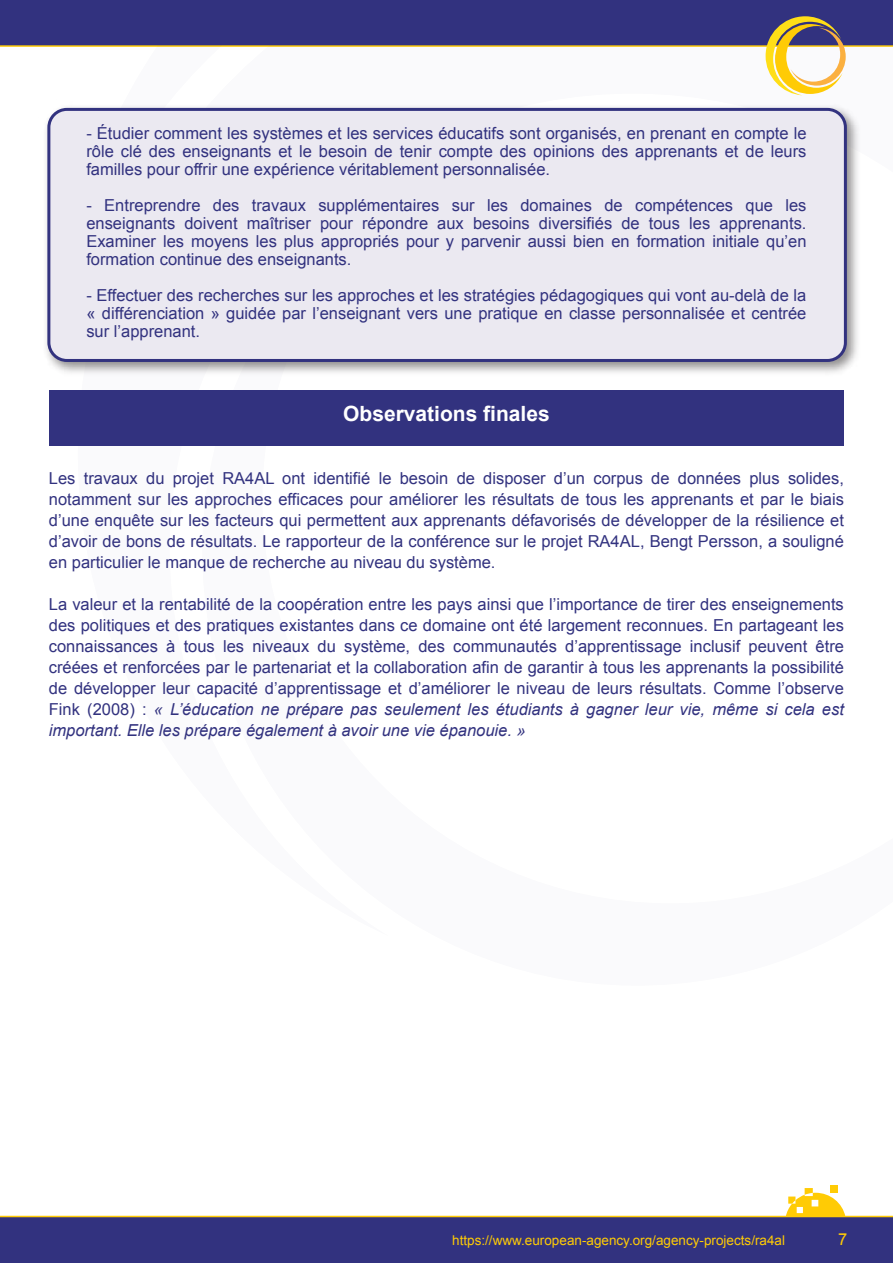
<style>
.page{position:relative;width:893px;height:1263px;background:#fff}
.page>*{position:absolute;margin:0;border:0;box-sizing:border-box;transform-origin:0 0}
.t1{font:700 21px "Arial";color:#fff}
.t2{font:16.5px/21px "Arial";color:#32327f;text-align:justify}
.t3{font:16.5px "Arial";color:#ffcb05}
.t4{font:13.5px "Arial";color:#ffcb05}
.s1{font-style:italic}
</style>
<div class="page">
<div style="left:0;top:0;width:893px;height:46px;background:#32327f"></div>
<div style="left:0;top:1216px;width:893px;height:47px;background:#32327f"></div>
<hr style="left:0;top:45px;width:893px;height:2px;background:#ffcb05">
<div style="left:830px;top:1185px;width:7px;height:7px;background:#ffcb05"></div>
<svg style="left:786px;top:1188px;width:59px;height:28px"></svg>
<hr style="left:0;top:1216px;width:893px;height:1px;background:#ffcb05">
<svg style="left:766px;top:16px;width:80px;height:79px"></svg>
<img style="left:46px;top:105px;width:813px;height:269px">
<div style="left:49px;top:109px;width:796px;height:251px;background:#ebe9f1;border-radius:18px"></div>
<div style="left:47px;top:108px;width:800px;height:254px;border:3px solid #32327f;border-radius:18px"></div>
<div style="left:49px;top:390px;width:795px;height:56px;background:#32327f"></div>
<p class="t2" style="left:86px;top:125px;width:722px;line-height:18px">- Étudier comment les systèmes et les services éducatifs sont organisés, en prenant en compte le rôle clé des enseignants et le besoin de tenir compte des opinions des apprenants et de leurs familles pour offrir une expérience véritablement personnalisée.</p>
<p class="t2" style="left:86px;top:197px;width:722px;line-height:18px">- Entreprendre des travaux supplémentaires sur les domaines de compétences que les enseignants doivent maîtriser pour répondre aux besoins diversifiés de tous les apprenants.<br>Examiner les moyens les plus appropriés pour y parvenir aussi bien en formation initiale qu’en formation continue des enseignants.</p>
<p class="t2" style="left:86px;top:287px;width:722px;line-height:18px">- Effectuer des recherches sur les approches et les stratégies pédagogiques qui vont au-delà de la « différenciation » guidée par l’enseignant vers une pratique en classe personnalisée et centrée sur l’apprenant.</p>
<p class="t1" style="left:343px;top:400px;width:208px">Observations finales</p>
<p class="t2" style="left:49px;top:468px;width:797px">Les travaux du projet RA4AL ont identifié le besoin de disposer d’un corpus de données plus solides, notamment sur les approches efficaces pour améliorer les résultats de tous les apprenants et par le biais d’une enquête sur les facteurs qui permettent aux apprenants défavorisés de développer de la résilience et d’avoir de bons de résultats. Le rapporteur de la conférence sur le projet RA4AL, Bengt Persson, a souligné en particulier le manque de recherche au niveau du système.</p>
<p class="t2" style="left:49px;top:594px;width:797px">La valeur et la rentabilité de la coopération entre les pays ainsi que l’importance de tirer des enseignements des politiques et des pratiques existantes dans ce domaine ont été largement reconnues. En partageant les connaissances à tous les niveaux du système, des communautés d’apprentissage inclusif peuvent être créées et renforcées par le partenariat et la collaboration afin de garantir à tous les apprenants la possibilité de développer leur capacité d’apprentissage et d’améliorer le niveau de leurs résultats. Comme l’observe Fink (2008) : <span class="s1">« L’éducation ne prépare pas seulement les étudiants à gagner leur vie, même si cela est important. Elle les prépare également à avoir une vie épanouie. »</span></p>
<p class="t4" style="left:452px;top:1231px;width:334px">https://www.european-agency.org/agency-projects/ra4al</p>
<p class="t3" style="left:838px;top:1228px;width:11px">7</p>
</div>
